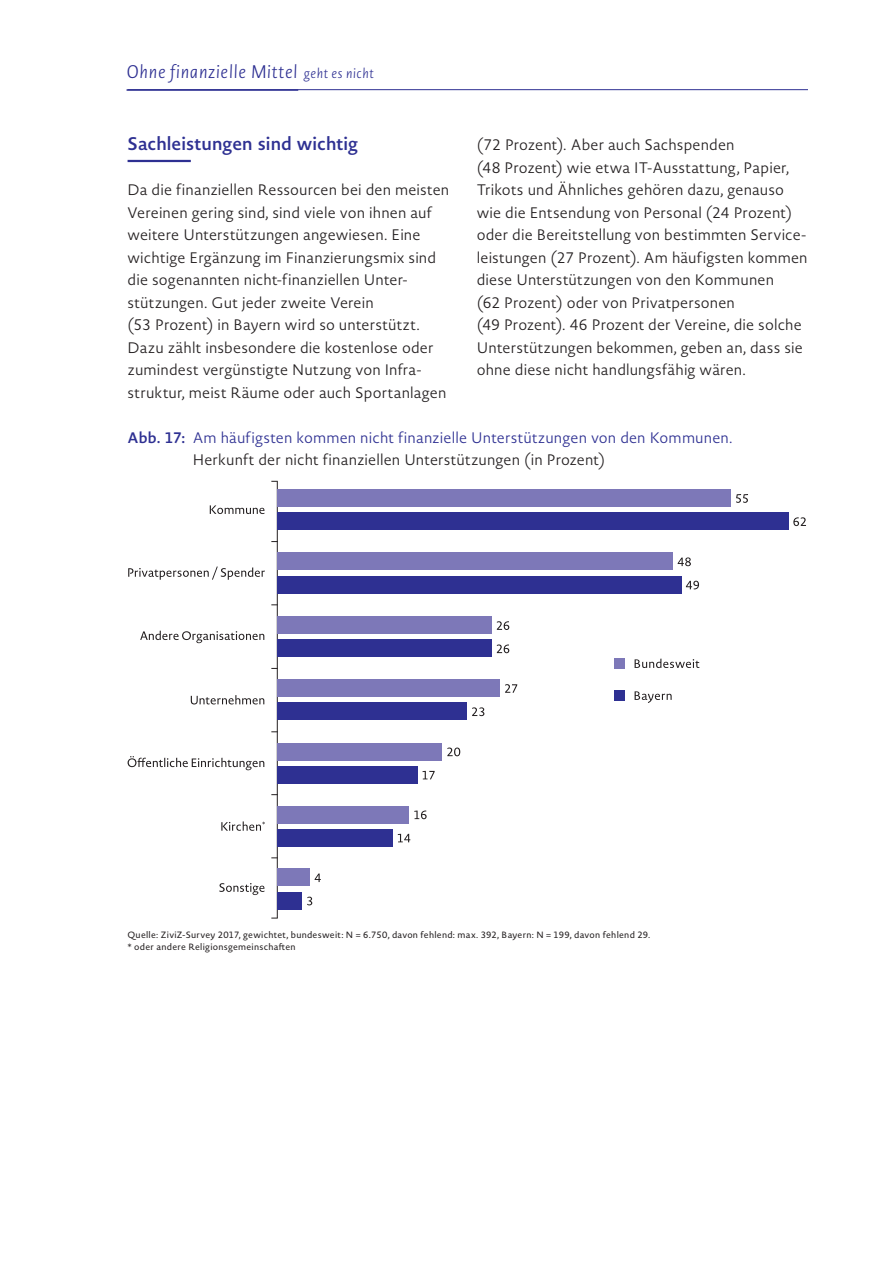
<style>
.page{position:relative;width:893px;height:1263px;background:#fff}
.page>*{position:absolute;margin:0;border:0;box-sizing:border-box;transform-origin:0 0}
.t1{font:italic 300 18px "Novel Sans Pro";letter-spacing:.04em;color:#2e3092}
.t2{font:600 18px "Novel Sans Pro";color:#2e3092}
.t3{font:300 15px/22.5px "Novel Sans Pro";letter-spacing:.01em;color:#231f20}
.t4{font:300 15px/22.5px "Novel Sans Pro";letter-spacing:.01em;color:#2e3092}
.t5{font:9px/12px "Novel Sans Pro";letter-spacing:.025em;color:#231f20}
.s1{font-size:13.5px}
.s2{font-weight:600}
.s3{color:#231f20}
</style>
<div class="page">
<hr style="left:128px;top:89px;width:680px;height:1px;background:#2e3092">
<hr style="left:127px;top:89px;width:171px;height:2px;background:#2e3092">
<hr style="left:128px;top:160px;width:63px;height:2px;background:#2e3092">
<img style="left:159px;top:482px;width:638px;height:436px">
<svg style="left:219px;top:883px;width:46px;height:12px"></svg>
<svg style="left:221px;top:821px;width:44px;height:10px"></svg>
<svg style="left:128px;top:756px;width:136px;height:14px"></svg>
<svg style="left:191px;top:695px;width:73px;height:9px"></svg>
<svg style="left:140px;top:631px;width:124px;height:12px"></svg>
<svg style="left:128px;top:566px;width:137px;height:14px"></svg>
<svg style="left:210px;top:505px;width:55px;height:9px"></svg>
<hr style="left:277px;top:481px;width:1px;height:437px;background:#231f20">
<svg style="left:635px;top:659px;width:64px;height:9px"></svg>
<div style="left:614px;top:658px;width:11px;height:11px;background:#7d78b8"></div>
<svg style="left:635px;top:691px;width:37px;height:12px"></svg>
<div style="left:614px;top:690px;width:11px;height:10px;background:#2e3092"></div>
<div style="left:277px;top:869px;width:33px;height:17px;background:#7d78b8"></div>
<div style="left:277px;top:892px;width:25px;height:17px;background:#2e3092"></div>
<svg style="left:315px;top:873px;width:6px;height:9px"></svg>
<svg style="left:307px;top:897px;width:5px;height:8px"></svg>
<div style="left:277px;top:806px;width:132px;height:17px;background:#7d78b8"></div>
<div style="left:277px;top:829px;width:116px;height:17px;background:#2e3092"></div>
<svg style="left:414px;top:810px;width:13px;height:9px"></svg>
<svg style="left:398px;top:834px;width:12px;height:8px"></svg>
<div style="left:277px;top:743px;width:165px;height:17px;background:#7d78b8"></div>
<div style="left:277px;top:766px;width:140px;height:17px;background:#2e3092"></div>
<svg style="left:447px;top:747px;width:13px;height:9px"></svg>
<svg style="left:422px;top:771px;width:13px;height:8px"></svg>
<div style="left:277px;top:680px;width:223px;height:17px;background:#7d78b8"></div>
<div style="left:277px;top:703px;width:190px;height:17px;background:#2e3092"></div>
<svg style="left:505px;top:684px;width:12px;height:9px"></svg>
<svg style="left:472px;top:707px;width:12px;height:9px"></svg>
<div style="left:277px;top:617px;width:215px;height:17px;background:#7d78b8"></div>
<div style="left:277px;top:640px;width:215px;height:17px;background:#2e3092"></div>
<svg style="left:497px;top:621px;width:12px;height:9px"></svg>
<svg style="left:497px;top:644px;width:12px;height:9px"></svg>
<div style="left:277px;top:576px;width:404px;height:17px;background:#2e3092"></div>
<div style="left:277px;top:553px;width:396px;height:17px;background:#7d78b8"></div>
<svg style="left:678px;top:557px;width:13px;height:9px"></svg>
<svg style="left:686px;top:581px;width:13px;height:8px"></svg>
<div style="left:277px;top:490px;width:454px;height:17px;background:#7d78b8"></div>
<div style="left:277px;top:513px;width:511px;height:17px;background:#2e3092"></div>
<svg style="left:736px;top:494px;width:12px;height:9px"></svg>
<svg style="left:793px;top:517px;width:13px;height:9px"></svg>
<p class="t1" style="left:127px;top:59px;width:249px">Ohne finanzielle Mittel <span class="s1">geht es nicht</span></p>
<p class="t2" style="left:128px;top:130px;width:232px">Sachleistungen sind wichtig</p>
<p class="t3" style="left:128px;top:178px;width:323px">Da die finanziellen Ressourcen bei den meisten Vereinen gering sind, sind viele von ihnen auf weitere Unterstützungen angewiesen. Eine wichtige Ergänzung im Finanzierungsmix sind die sogenannten nicht-finanziellen Unter&shy;stützungen. Gut jeder zweite Verein<br>(53 Prozent) in Bayern wird so unterstützt.<br>Dazu zählt insbesondere die kostenlose oder zumindest vergünstigte Nutzung von Infra&shy;struktur, meist Räume oder auch Sportanlagen</p>
<p class="t3" style="left:477px;top:133px;width:332px">(72 Prozent). Aber auch Sachspenden<br>(48 Prozent) wie etwa IT-Ausstattung, Papier, Trikots und Ähnliches gehören dazu, genauso wie die Entsendung von Personal (24 Prozent) oder die Bereitstellung von bestimmten Service&shy;leistungen (27 Prozent). Am häufigsten kommen diese Unterstützungen von den Kommunen<br>(62 Prozent) oder von Privatpersonen<br>(49 Prozent). 46 Prozent der Vereine, die solche Unterstützungen bekommen, geben an, dass sie ohne diese nicht handlungsfähig wären.</p>
<p class="t4" style="left:193px;top:426px;width:541px;text-indent:-65px"><span class="s2">Abb. 17:</span> Am häufigsten kommen nicht finanzielle Unterstützungen von den Kommunen.<br><span class="s3">Herkunft der nicht finanziellen Unterstützungen (in Prozent)</span></p>
<p class="t5" style="left:127px;top:928px;width:524px">Quelle: ZiviZ-Survey 2017, gewichtet, bundesweit: N = 6.750, davon fehlend: max. 392, Bayern: N = 199, davon fehlend 29. * oder andere Religionsgemeinschaften</p>
</div>
